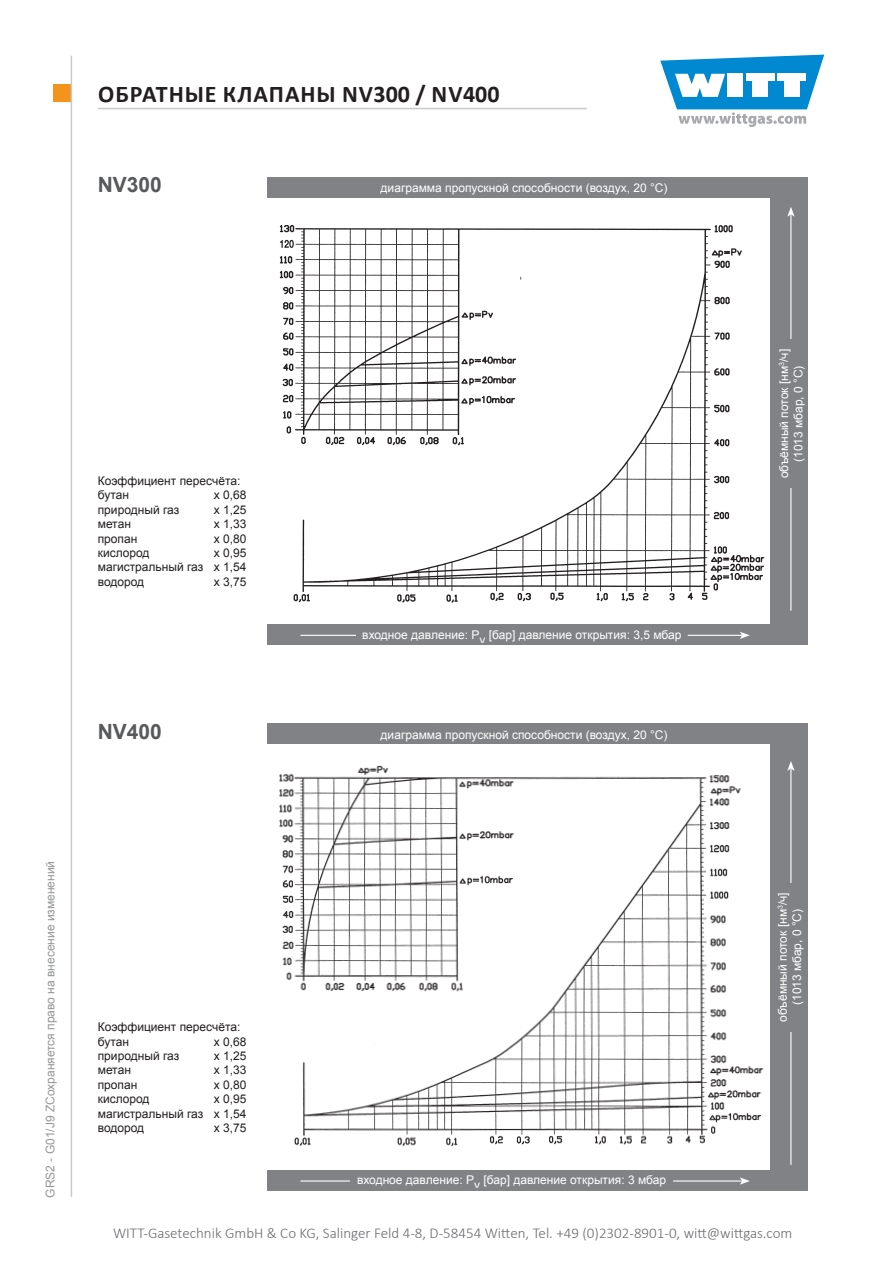
<style>
.page{position:relative;width:893px;height:1263px;background:#fff}
.page>*{position:absolute;margin:0;border:0;box-sizing:border-box;transform-origin:0 0}
.t1{font:700 24px "Calibri";letter-spacing:.04em;color:#231f20}
.t2{font:700 21px "Arial";color:#58595b}
.t3{font:300 15px "Calibri";color:#6b6c6f}
.t4{font:12px/14.4px "Arial";color:#fff;text-align:center}
.t5{font:12px/14.4px "Arial";color:#231f20}
.t6{font:12px "Arial";color:#949698}
</style>
<div class="page">
<div style="left:53px;top:85px;width:17px;height:17px;background:#f5941d"></div>
<svg style="left:660px;top:55px;width:164px;height:72px"></svg>
<hr style="left:71px;top:56px;width:1px;height:1141px;background:#c7c9cb">
<hr style="left:98px;top:108px;width:489px;height:1px;background:#c7c9cb">
<div style="left:268px;top:177px;width:540px;height:468px;background:#808285"></div>
<div style="left:266px;top:198px;width:504px;height:425px;background:#fff"></div>
<img style="left:279px;top:224px;width:486px;height:380px">
<div style="left:268px;top:723px;width:540px;height:468px;background:#808285"></div>
<div style="left:266px;top:744px;width:504px;height:425px;background:#fff"></div>
<hr style="left:300px;top:1180px;width:442px;height:1px;background:#fff">
<svg style="left:740px;top:1177px;width:10px;height:8px"></svg>
<hr style="left:790px;top:768px;width:1px;height:397px;background:#fff">
<svg style="left:787px;top:761px;width:8px;height:10px"></svg>
<div style="left:351px;top:1171px;width:321px;height:17px;background:#808285"></div>
<div style="left:772px;top:882px;width:35px;height:149px;background:#808285"></div>
<img style="left:279px;top:765px;width:485px;height:382px">
<hr style="left:300px;top:635px;width:442px;height:1px;background:#fff">
<svg style="left:740px;top:632px;width:10px;height:7px"></svg>
<hr style="left:790px;top:214px;width:1px;height:397px;background:#fff">
<svg style="left:787px;top:207px;width:8px;height:10px"></svg>
<div style="left:357px;top:626px;width:330px;height:18px;background:#808285"></div>
<div style="left:774px;top:339px;width:34px;height:149px;background:#808285"></div>
<h1 class="t1" style="left:98px;top:78px;width:403px">ОБРАТНЫЕ КЛАПАНЫ NV300 / NV400</h1>
<p class="t2" style="left:98px;top:171px;width:66px">NV300</p>
<p class="t4" style="left:381px;top:181px;width:288px">диаграмма пропускной способности (воздух, 20 °C)</p>
<p class="t5" style="left:98px;top:474px;width:144px">Коэффициент пересчёта: бутан</p>
<p class="t5" style="left:214px;top:488px;width:34px">x 0,68</p>
<p class="t5" style="left:98px;top:502px;width:83px">природный газ</p>
<p class="t5" style="left:214px;top:502px;width:34px">x 1,25</p>
<p class="t5" style="left:98px;top:517px;width:35px">метан</p>
<p class="t5" style="left:214px;top:517px;width:34px">x 1,33</p>
<p class="t5" style="left:98px;top:531px;width:41px">пропан</p>
<p class="t5" style="left:214px;top:531px;width:34px">x 0,80</p>
<p class="t5" style="left:98px;top:546px;width:53px">кислород</p>
<p class="t5" style="left:98px;top:546px;width:150px;text-align:justify;text-indent:116px">x 0,95 магистральный газ x 1,54 водород</p>
<p class="t5" style="left:214px;top:574px;width:34px">x 3,75</p>
<p class="t2" style="left:98px;top:718px;width:66px">NV400</p>
<p class="t4" style="left:362px;top:628px;width:321px">входное давление: Pv [бар] давление открытия: 3,5 мбар</p>
<p class="t4" style="left:381px;top:727px;width:288px">диаграмма пропускной способности (воздух, 20 °C)</p>
<p class="t4" style="left:777px;top:478px;width:131px;rotate:-90deg">объёмный поток [нм<sup>3</sup>/ч] (1013 мбар, 0 °C)</p>
<p class="t6" style="left:42px;top:1197px;width:338px;rotate:-90deg">GRS2 - G01/J9 ZСохраняется право на внесение изменений</p>
<p class="t5" style="left:98px;top:1020px;width:144px">Коэффициент пересчёта: бутан</p>
<p class="t5" style="left:214px;top:1034px;width:34px">x 0,68</p>
<p class="t5" style="left:98px;top:1049px;width:83px">природный газ</p>
<p class="t5" style="left:214px;top:1049px;width:34px">x 1,25</p>
<p class="t5" style="left:98px;top:1063px;width:35px">метан</p>
<p class="t5" style="left:214px;top:1063px;width:34px">x 1,33</p>
<p class="t5" style="left:98px;top:1077px;width:41px">пропан</p>
<p class="t5" style="left:214px;top:1077px;width:34px">x 0,80</p>
<p class="t5" style="left:98px;top:1092px;width:53px">кислород</p>
<p class="t5" style="left:98px;top:1092px;width:150px;text-align:justify;text-indent:116px">x 0,95 магистральный газ x 1,54 водород</p>
<p class="t5" style="left:214px;top:1121px;width:34px">x 3,75</p>
<p class="t4" style="left:357px;top:1173px;width:311px">входное давление: Pv [бар] давление открытия: 3 мбар</p>
<p class="t4" style="left:776px;top:1022px;width:131px;rotate:-90deg">объёмный поток [нм<sup>3</sup>/ч] (1013 мбар, 0 °C)</p>
<p class="t3" style="left:113px;top:1224px;width:681px">WITT-Gasetechnik GmbH &amp; Co KG, Salinger Feld 4-8, D-58454 Witten, Tel. +49 (0)2302-8901-0, witt@wittgas.com</p>
</div>
